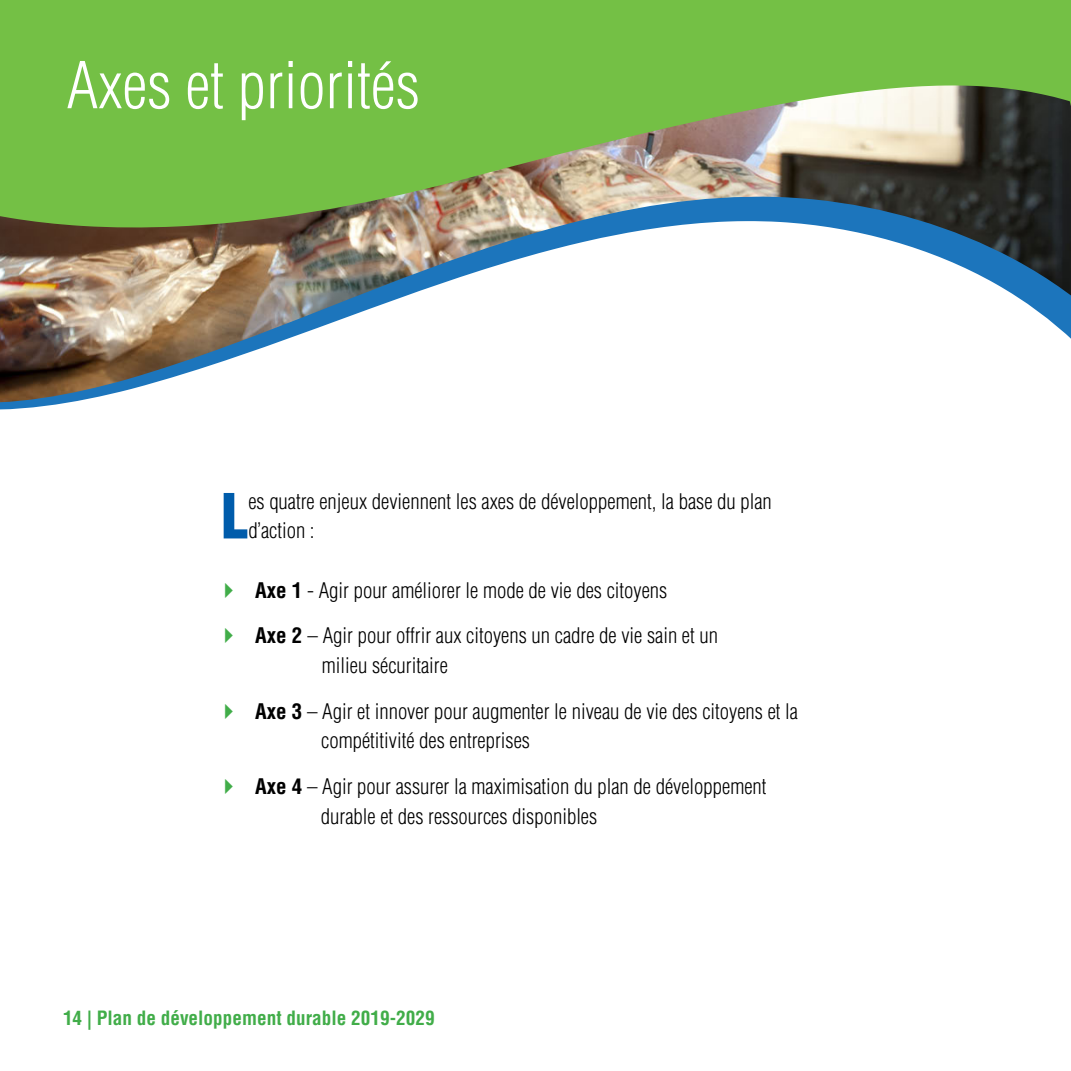
<style>
.page{position:relative;width:1071px;height:1071px;background:#fff}
.page>*{position:absolute;margin:0;border:0;box-sizing:border-box;transform-origin:0 0}
.t1{font:300 condensed 63px "Helvetica LT Std";color:#fff}
.t2{font:900 condensed 60.73px "Helvetica LT Std";color:#005cab}
.t3{font:300 condensed 21px/45.5px "Helvetica LT Std";color:#000}
.t4{font:700 condensed 19.25px "Helvetica LT Std";color:#41ad49}
.s1{font-weight:700}
</style>
<div class="page">
<svg style="left:0;top:0;width:1071px;height:195px;background:#7bb351"></svg>
<img style="left:0;top:195px;width:1071px;height:215px">
<svg style="left:1048px;top:0;width:23px;height:107px;background:#6db442"></svg>
<svg style="left:1041px;top:199px;width:30px;height:211px"></svg>
<h1 class="t1" style="left:67px;top:46px;width:355px">Axes et priorités</h1>
<h2 class="t2" style="left:221px;top:478px;width:28px">L</h2>
<p class="t3" style="left:248px;top:486px;width:525px;line-height:29.8px">es quatre enjeux deviennent les axes de développement, la base du plan d’action :</p>
<p class="t3" style="left:255px;top:567px;width:464px"><span class="s1">Axe 1</span> - Agir pour améliorer le mode de vie des citoyens<br><span class="s1">Axe 2</span> – Agir pour offrir aux citoyens un cadre de vie sain et un</p>
<p class="t3" style="left:255px;top:643px;width:544px;text-indent:67px">milieu sécuritaire<br><span class="s1">Axe 3</span> – Agir et innover pour augmenter le niveau de vie des citoyens et la</p>
<p class="t3" style="left:255px;top:718px;width:513px;text-indent:66px">compétitivité des entreprises<br><span class="s1">Axe 4</span> – Agir pour assurer la maximisation du plan de développement</p>
<p class="t3" style="left:321px;top:793px;width:278px">durable et des ressources disponibles</p>
<p class="t4" style="left:63px;top:1006px;width:373px">14 | Plan de développement durable 2019-2029</p>
</div>
